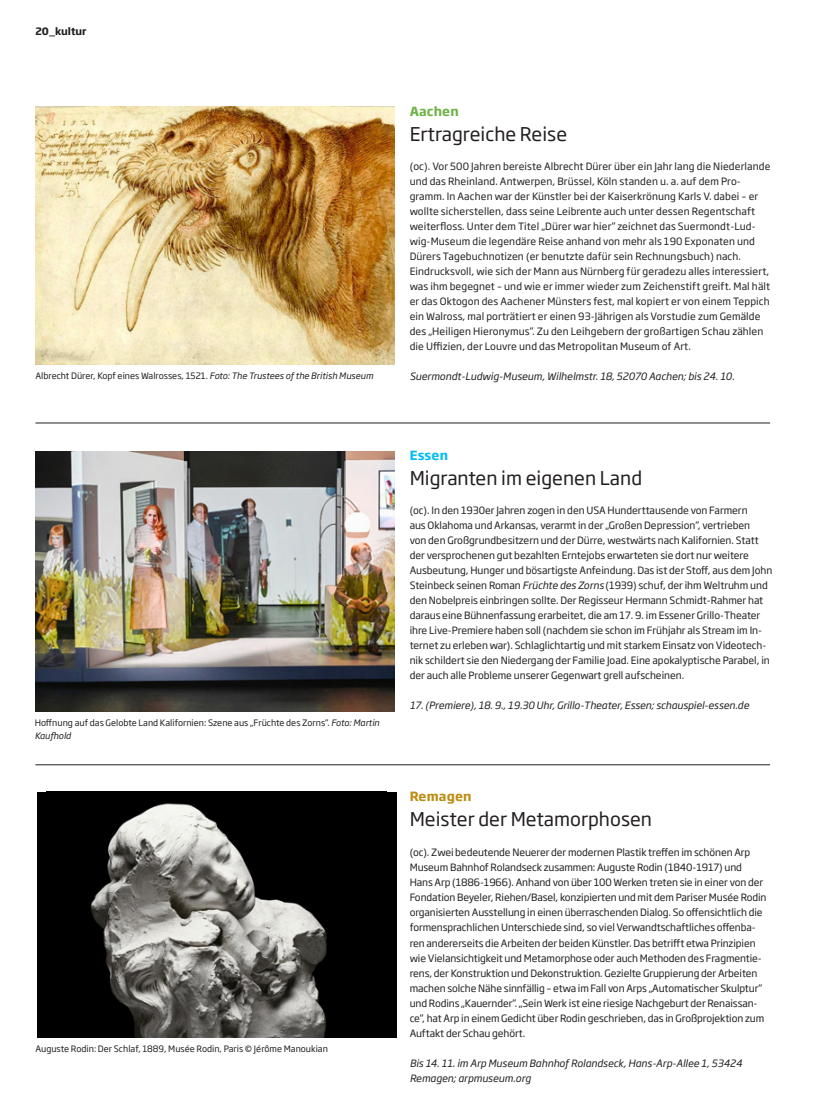
<style>
.page{position:relative;width:815px;height:1117px;background:#fff}
.page>*{position:absolute;margin:0;border:0;box-sizing:border-box;transform-origin:0 0}
.t1{font:18.75px "Soho Gothic Std";color:#231f20}
.t2{font:700 12.5px "Soho Gothic Std";letter-spacing:.01em;color:#bc8e11}
.t3{font:700 12.5px "Soho Gothic Std";letter-spacing:.01em;color:#70b349}
.t4{font:700 12.5px "Soho Gothic Std";letter-spacing:.01em;color:#01bdf2}
.t5{font:10px/15px "Soho Gothic Std";letter-spacing:-.005em;color:#231f20}
.t6{font:italic 10px/15px "Soho Gothic Std";color:#231f20}
.t7{font:700 10px "Soho Gothic Std";color:#231f20}
.t8{font:8.75px/12.5px "Soho Gothic Std";color:#231f20}
.s1{font-style:italic}
</style>
<div class="page">
<hr style="left:35px;top:422px;width:735px;height:1px;background:#231f20">
<hr style="left:35px;top:764px;width:735px;height:1px;background:#231f20">
<div style="left:37px;top:791px;width:359px;height:246px;background:#000"></div>
<img style="left:90px;top:803px;width:237px;height:234px">
<img style="left:35px;top:451px;width:360px;height:260px">
<img style="left:35px;top:106px;width:360px;height:258px">
<p class="t7" style="left:35px;top:24px;width:53px">20_kultur</p>
<p class="t3" style="left:410px;top:103px;width:51px">Aachen</p>
<h1 class="t1" style="left:410px;top:122px;width:159px">Ertragreiche Reise</h1>
<p class="t5" style="left:410px;top:159px;width:362px">(oc). Vor 500 Jahren bereiste Albrecht Dürer über ein Jahr lang die Niederlande und das Rheinland. Antwerpen, Brüssel, Köln standen u. a. auf dem Pro&shy;gramm. In Aachen war der Künstler bei der Kaiserkrönung Karls V. dabei – er wollte sicherstellen, dass seine Leibrente auch unter dessen Regentschaft weiterfloss. Unter dem Titel „Dürer war hier“ zeichnet das Suermondt-Lud&shy;wig-Museum die legendäre Reise anhand von mehr als 190 Exponaten und Dürers Tagebuchnotizen (er benutzte dafür sein Rechnungsbuch) nach.<br>Eindrucksvoll, wie sich der Mann aus Nürnberg für geradezu alles interessiert, was ihm begegnet – und wie er immer wieder zum Zeichenstift greift. Mal hält er das Oktogon des Aachener Münsters fest, mal kopiert er von einem Teppich ein Walross, mal porträtiert er einen 93-Jährigen als Vorstudie zum Gemälde des „Heiligen Hieronymus“. Zu den Leihgebern der großartigen Schau zählen die Uffizien, der Louvre und das Metropolitan Museum of Art.</p>
<p class="t8" style="left:35px;top:369px;width:339px">Albrecht Dürer, Kopf eines Walrosses, 1521<span class="s1">. Foto: The Trustees of the British Museum</span></p>
<p class="t6" style="left:410px;top:369px;width:326px">Suermondt-Ludwig-Museum, Wilhelmstr. 18, 52070 Aachen; bis 24. 10.</p>
<p class="t8" style="left:35px;top:717px;width:346px">Hoffnung auf das Gelobte Land Kalifornien: Szene aus „Früchte des Zorns“. <span class="s1">Foto: Martin<br>Kaufhold</span></p>
<p class="t8" style="left:35px;top:1042px;width:294px">Auguste Rodin: Der Schlaf, 1889, Musée Rodin, Paris © Jérôme Manoukian</p>
<p class="t4" style="left:410px;top:447px;width:40px">Essen</p>
<h1 class="t1" style="left:410px;top:466px;width:234px">Migranten im eigenen Land</h1>
<p class="t5" style="left:410px;top:502px;width:364px">(oc). In den 1930er Jahren zogen in den USA Hunderttausende von Farmern<br>aus Oklahoma und Arkansas, verarmt in der „Großen Depression“, vertrieben<br>von den Großgrundbesitzern und der Dürre, westwärts nach Kalifornien. Statt der versprochenen gut bezahlten Erntejobs erwarteten sie dort nur weitere Ausbeutung, Hunger und bösartigste Anfeindung. Das ist der Stoff, aus dem John Steinbeck seinen Roman <span class="s1">Früchte des Zorns</span> (1939) schuf, der ihm Weltruhm und den Nobelpreis einbringen sollte. Der Regisseur Hermann Schmidt-Rahmer hat daraus eine Bühnenfassung erarbeitet, die am 17. 9. im Essener Grillo-Theater ihre Live-Premiere haben soll (nachdem sie schon im Frühjahr als Stream im In&shy;ternet zu erleben war). Schlaglichtartig und mit starkem Einsatz von Videotech&shy;nik schildert sie den Niedergang der Familie Joad. Eine apokalyptische Parabel, in der auch alle Probleme unserer Gegenwart grell aufscheinen.</p>
<p class="t6" style="left:410px;top:698px;width:341px">17. (Premiere), 18. 9., 19.30 Uhr, Grillo-Theater, Essen; schauspiel-essen.de</p>
<p class="t2" style="left:410px;top:788px;width:63px">Remagen</p>
<h1 class="t1" style="left:410px;top:807px;width:244px">Meister der Metamorphosen</h1>
<p class="t5" style="left:410px;top:845px;width:358px">(oc). Zwei bedeutende Neuerer der modernen Plastik treffen im schönen Arp Museum Bahnhof Rolandseck zusammen: Auguste Rodin (1840-1917) und Hans Arp (1886-1966). Anhand von über 100 Werken treten sie in einer von der Fondation Beyeler, Riehen/Basel, konzipierten und mit dem Pariser Musée Rodin organisierten Ausstellung in einen überraschenden Dialog. So offensichtlich die formensprachlichen Unterschiede sind, so viel Verwandtschaftliches offenba&shy;ren andererseits die Arbeiten der beiden Künstler. Das betrifft etwa Prinzipien wie Vielansichtigkeit und Metamorphose oder auch Methoden des Fragmentie&shy;rens, der Konstruktion und Dekonstruktion. Gezielte Gruppierung der Arbeiten machen solche Nähe sinnfällig – etwa im Fall von Arps „Automatischer Skulptur“ und Rodins „Kauernder“. „Sein Werk ist eine riesige Nachgeburt der Renaissan&shy;ce“, hat Arp in einem Gedicht über Rodin geschrieben, das in Großprojektion zum Auftakt der Schau gehört.</p>
<p class="t6" style="left:410px;top:1055px;width:334px">Bis 14. 11. im Arp Museum Bahnhof Rolandseck, Hans-Arp-Allee 1, 53424<br>Remagen; arpmuseum.org</p>
</div>
